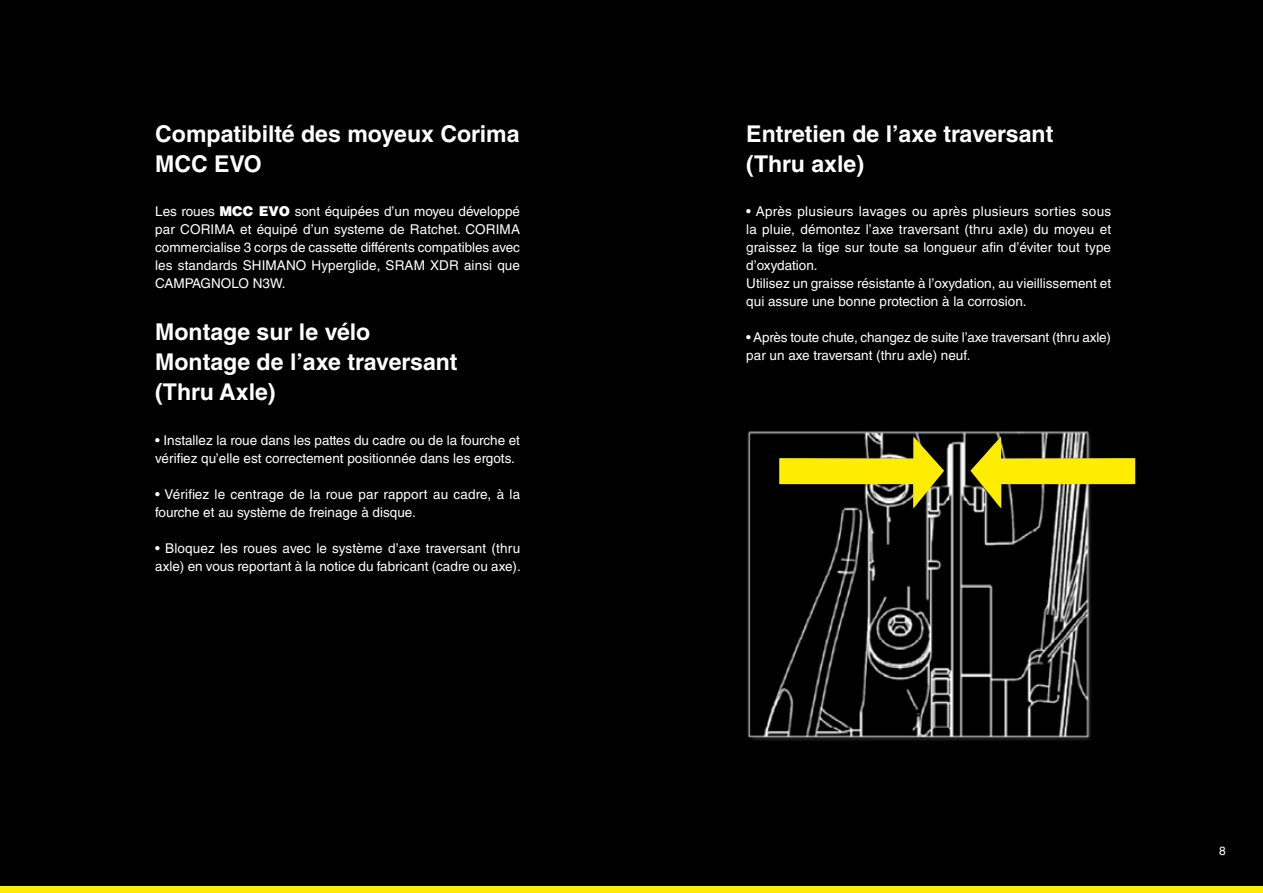
<style>
.page{position:relative;width:1263px;height:893px;background:#000}
.page>*{position:absolute;margin:0;border:0;box-sizing:border-box;transform-origin:0 0}
.t1{font:700 23.1px/30px "Helvetica LT Std";color:#fff}
.t2{font:13.5px/18px "Helvetica LT Std";color:#fff}
.t3{font:12px "Helvetica LT Std";color:#fff}
.s1{font-weight:900}
</style>
<div class="page">
<div style="left:0;top:886px;width:1263px;height:7px;background:#ffed00"></div>
<img style="left:747px;top:431px;width:389px;height:310px">
<svg style="left:779px;top:436px;width:165px;height:73px"></svg>
<svg style="left:970px;top:436px;width:165px;height:73px"></svg>
<h1 class="t1" style="left:155px;top:119px;width:366px">Compatibilté des moyeux Corima<br>MCC EVO</h1>
<p class="t2" style="left:155px;top:202px;width:366px;text-align:justify">Les roues <span class="s1">MCC EVO</span> sont équipées d’un moyeu développé par CORIMA et équipé d’un systeme de Ratchet. CORIMA commercialise 3 corps de cassette différents compatibles avec les standards SHIMANO Hyperglide, SRAM XDR ainsi que CAMPAGNOLO N3W.</p>
<h1 class="t1" style="left:155px;top:316px;width:304px">Montage sur le vélo<br>Montage de l’axe traversant (Thru Axle)</h1>
<p class="t2" style="left:155px;top:431px;width:366px">• Installez la roue dans les pattes du cadre ou de la fourche et vérifiez qu’elle est correctement positionnée dans les ergots.</p>
<p class="t2" style="left:155px;top:485px;width:366px">• Vérifiez le centrage de la roue par rapport au cadre, à la fourche et au système de freinage à disque.</p>
<p class="t2" style="left:155px;top:539px;width:367px">• Bloquez les roues avec le système d’axe traversant (thru axle) en vous reportant à la notice du fabricant (cadre ou axe).</p>
<h1 class="t1" style="left:746px;top:119px;width:309px">Entretien de l’axe traversant (Thru axle)</h1>
<p class="t2" style="left:746px;top:202px;width:366px">• Après plusieurs lavages ou après plusieurs sorties sous la pluie, démontez l’axe traversant (thru axle) du moyeu et graissez la tige sur toute sa longueur afin d’éviter tout type d’oxydation.<br>Utilisez un graisse résistante à l’oxydation, au vieillissement et qui assure une bonne protection à la corrosion.</p>
<p class="t2" style="left:746px;top:328px;width:366px">• Après toute chute, changez de suite l’axe traversant (thru axle) par un axe traversant (thru axle) neuf.</p>
<p class="t3" style="left:1219px;top:844px;width:8px">8</p>
</div>
